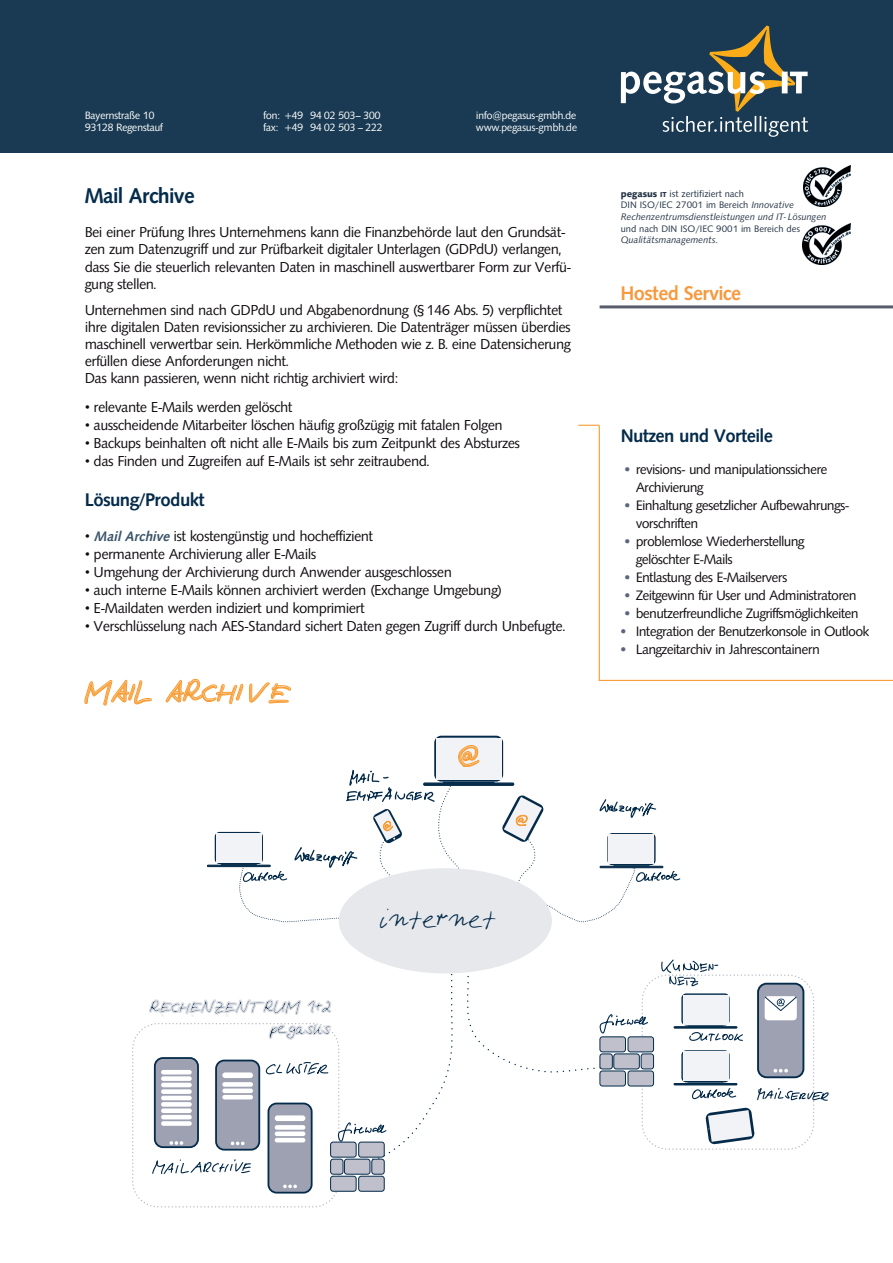
<style>
.page{position:relative;width:893px;height:1263px;background:#fff}
.page>*{position:absolute;margin:0;border:0;box-sizing:border-box;transform-origin:0 0}
.t1{font:36px "My Script Font 2";color:#f89c33}
.t2{font:32.4px "My Script Font 2";color:#f89c33}
.t3{font:30px "My Script Font 1";color:#042b4a}
.t4{font:700 21px "Syntax BQ";color:#042b4a}
.t5{font:19.5px/21px "My Script Font 2";color:#042b4a;text-align:right}
.t6{font:700 19.5px "Syntax BQ";color:#f7993e}
.t7{font:700 18px "Syntax BQ";color:#042b4a}
.t8{font:14.25px/17.1px "Syntax BQ";color:#0f0a0f}
.t9{font:13.5px/18px "Syntax BQ";letter-spacing:-.01em;color:#0f0a0f}
.t10{font:10.5px/12.6px "Syntax BQ";color:#fff}
.t11{font:italic 9.75px/11.7px "Syntax T";color:#263647}
.t12{font:9.75px/11.7px "Syntax T";color:#263647}
.s1{font-family:"Syntax T";font-weight:500;font-style:italic;color:#395369}
.s2{font-family:"My Script Font 3"}
.s3{font-weight:700;font-style:normal}
.s4{font-weight:700;font-style:normal;font-size:7.5px}
.s5{font-style:normal}
.s6{font-style:italic}
.s7{font-weight:900;color:#5b647d}
</style>
<div class="page">
<div style="left:0;top:0;width:893px;height:153px;background:#193a52"></div>
<svg style="left:621px;top:26px;width:187px;height:111px"></svg>
<hr style="left:600px;top:305px;width:293px;height:3px;background:#585d6c">
<img style="left:803px;top:166px;width:47px;height:40px">
<img style="left:802px;top:223px;width:48px;height:42px">
<svg style="left:578px;top:425px;width:22px;height:1px"></svg>
<hr style="left:599px;top:426px;width:1px;height:255px;background:#f89c33">
<hr style="left:599px;top:680px;width:294px;height:1px;background:#f89c33">
<svg style="left:84px;top:679px;width:68px;height:27px"></svg>
<svg style="left:165px;top:679px;width:78px;height:25px"></svg>
<svg style="left:249px;top:682px;width:42px;height:21px"></svg>
<svg style="left:423px;top:782px;width:91px;height:4px"></svg>
<hr style="left:443px;top:782px;width:51px;height:1px;background:#042b4a">
<div style="left:434px;top:736px;width:69px;height:46px;border:2px solid #042b4a;border-radius:6px"></div>
<div style="left:436px;top:738px;width:65px;height:41px;background:#f2f3f6"></div>
<div style="left:339px;top:868px;width:213px;height:105px;background:#e6e8ec;border-radius:50%"></div>
<div style="left:132px;top:1023px;width:207px;height:184px;background:#fff;border:2px dashed #b8bbc7;border-radius:26px"></div>
<div style="left:330px;top:1176px;width:26px;height:15px;background:#bfc0cc;border:1px solid #042b4a;border-radius:3px"></div>
<div style="left:358px;top:1176px;width:27px;height:15px;background:#bfc0cc;border:1px solid #042b4a;border-radius:3px"></div>
<svg style="left:149px;top:967px;width:304px;height:209px"></svg>
<div style="left:268px;top:1102px;width:45px;height:91px;background:#9da1b1;border:2px solid #042b4a;border-radius:8px"></div>
<svg style="left:283px;top:1185px;width:14px;height:3px"></svg>
<svg style="left:275px;top:1115px;width:30px;height:6px"></svg>
<svg style="left:275px;top:1125px;width:30px;height:5px"></svg>
<svg style="left:275px;top:1131px;width:30px;height:5px"></svg>
<div style="left:275px;top:1138px;width:30px;height:4px;background:#fff;border:2px solid #fff"></div>
<div style="left:207px;top:865px;width:64px;height:2px;background:#042b4a;border:1px solid #042b4a"></div>
<hr style="left:221px;top:864px;width:36px;height:1px;background:#042b4a">
<div style="left:215px;top:832px;width:48px;height:32px;border:1px solid #042b4a;border-radius:4px"></div>
<div style="left:216px;top:833px;width:46px;height:30px;background:#f2f3f6"></div>
<svg style="left:240px;top:743px;width:239px;height:179px"></svg>
<div style="left:641px;top:974px;width:173px;height:176px;background:#fff;border:2px dashed #b8bbc7;border-radius:26px"></div>
<svg style="left:661px;top:959px;width:58px;height:28px"></svg>
<svg style="left:467px;top:956px;width:182px;height:119px"></svg>
<div style="left:613px;top:1053px;width:27px;height:16px;background:#bfc0cc;border:1px solid #042b4a;border-radius:3px"></div>
<div style="left:600px;top:1036px;width:26px;height:16px;background:#bfc0cc;border:1px solid #042b4a;border-radius:3px"></div>
<div style="left:600px;top:1070px;width:26px;height:16px;background:#bfc0cc;border:1px solid #042b4a;border-radius:3px"></div>
<div style="left:600px;top:1053px;width:13px;height:16px;background:#bfc0cc;border:1px solid #042b4a;border-radius:3px"></div>
<div style="left:641px;top:1053px;width:13px;height:16px;background:#bfc0cc;border:1px solid #042b4a;border-radius:3px"></div>
<div style="left:628px;top:1036px;width:26px;height:16px;background:#bfc0cc;border:1px solid #042b4a;border-radius:3px"></div>
<div style="left:628px;top:1070px;width:26px;height:16px;background:#bfc0cc;border:1px solid #042b4a;border-radius:3px"></div>
<div style="left:757px;top:983px;width:47px;height:95px;background:#9da1b1;border:2px solid #042b4a;border-radius:9px"></div>
<div style="left:674px;top:1026px;width:63px;height:2px;background:#042b4a;border:1px solid #042b4a"></div>
<hr style="left:687px;top:1025px;width:37px;height:2px;background:#042b4a">
<div style="left:681px;top:993px;width:49px;height:32px;border:1px solid #042b4a;border-radius:4px"></div>
<div style="left:683px;top:995px;width:45px;height:29px;background:#f2f3f6"></div>
<div style="left:674px;top:1083px;width:63px;height:2px;background:#042b4a;border:1px solid #042b4a"></div>
<hr style="left:687px;top:1082px;width:37px;height:2px;background:#042b4a">
<div style="left:681px;top:1050px;width:49px;height:32px;border:1px solid #042b4a;border-radius:4px"></div>
<div style="left:683px;top:1052px;width:45px;height:29px;background:#f2f3f6"></div>
<svg style="left:689px;top:996px;width:116px;height:46px"></svg>
<svg style="left:691px;top:1069px;width:138px;height:76px"></svg>
<svg style="left:499px;top:795px;width:182px;height:128px"></svg>
<p class="t10" style="left:85px;top:109px;width:79px">Bayernstraße 10<br>93128 Regenstauf</p>
<p class="t10" style="left:476px;top:109px;width:102px">info@pegasus-gmbh.de www.pegasus-gmbh.de</p>
<p class="t10" style="left:264px;top:109px;width:120px">fon: +49 94 02 503– 300 fax: +49 94 02 503 – 222</p>
<h3 class="t4" style="left:85px;top:184px;width:111px">Mail Archive</h3>
<p class="t8" style="left:85px;top:224px;width:488px">Bei einer Prüfung Ihres Unternehmens kann die Finanzbehörde laut den Grundsät&shy;zen zum Datenzugriff und zur Prüfbarkeit digitaler Unterlagen (GDPdU) verlangen, dass Sie die steuerlich relevanten Daten in maschinell auswertbarer Form zur Verfü&shy;gung stellen.</p>
<p class="t8" style="left:85px;top:301px;width:487px">Unternehmen sind nach GDPdU und Abgabenordnung (§ 146 Abs. 5) verpflichtet ihre digitalen Daten revisionssicher zu archivieren. Die Datenträger müssen überdies maschinell verwertbar sein. Herkömmliche Methoden wie z. B. eine Datensicherung erfüllen diese Anforderungen nicht.<br>Das kann passieren, wenn nicht richtig archiviert wird:</p>
<p class="t8" style="left:85px;top:399px;width:209px">• relevante E-Mails werden gelöscht</p>
<p class="t8" style="left:85px;top:417px;width:419px">• ausscheidende Mitarbeiter löschen häufig großzügig mit fatalen Folgen</p>
<p class="t8" style="left:85px;top:435px;width:436px">• Backups beinhalten oft nicht alle E-Mails bis zum Zeitpunkt des Absturzes</p>
<p class="t8" style="left:85px;top:453px;width:346px">• das Finden und Zugreifen auf E-Mails ist sehr zeitraubend.</p>
<p class="t7" style="left:85px;top:489px;width:121px">Lösung/Produkt</p>
<p class="t8" style="left:85px;top:527px;width:289px">• <span class="s1">MailArchive</span>ist kostengünstig und hocheffizient</p>
<p class="t8" style="left:85px;top:545px;width:233px">• permanente Archivierung aller E-Mails</p>
<p class="t8" style="left:85px;top:563px;width:368px">• Umgehung der Archivierung durch Anwender ausgeschlossen</p>
<p class="t8" style="left:85px;top:581px;width:418px">• auch interne E-Mails können archiviert werden (Exchange Umgebung)</p>
<p class="t8" style="left:85px;top:599px;width:281px">• E-Maildaten werden indiziert und komprimiert</p>
<p class="t8" style="left:85px;top:617px;width:481px">• Verschlüsselung nach AES-Standard sichert Daten gegen Zugriff durch Unbefugte.</p>
<h1 class="t1" style="left:85px;top:676px;width:207px">MAIL ARCHI V<span class="s2">E</span></h1>
<h2 class="t2" style="left:459px;top:739px;width:21px">@</h2>
<p class="t11" style="left:621px;top:189px;width:207px"><span class="s3">pegasus</span> <span class="s4">IT</span> <span class="s5">ist zertifiziert nach<br>DIN ISO/IEC 27001 im Bereich</span> Innovative<br>Rechenzentrumsdienstleistungen und IT- Lösungen</p>
<p class="t12" style="left:621px;top:224px;width:181px">und nach DIN ISO/IEC 9001 im Bereich des<br><span class="s6">Qualitätsmanagements</span>.</p>
<h3 class="t6" style="left:621px;top:282px;width:121px">Hosted Service</h3>
<p class="t7" style="left:621px;top:425px;width:153px">Nutzen und Vorteile</p>
<p class="t9" style="left:636px;top:461px;width:193px;text-indent:-11px"><span class="s7">•</span> revisions- und manipulationssichere<br>Archivierung</p>
<p class="t9" style="left:636px;top:497px;width:215px;text-indent:-11px"><span class="s7">•</span> Einhaltung gesetzlicher Aufbewahrungs&shy;vorschriften</p>
<p class="t9" style="left:636px;top:533px;width:170px;text-indent:-11px"><span class="s7">•</span> problemlose Wiederherstellung gelöschter E-Mails</p>
<p class="t9" style="left:625px;top:569px;width:163px"><span class="s7">•</span> Entlastung des E-Mailservers</p>
<p class="t9" style="left:625px;top:587px;width:233px"><span class="s7">•</span> Zeitgewinn für User und Administratoren</p>
<p class="t9" style="left:625px;top:605px;width:235px"><span class="s7">•</span> benutzerfreundliche Zugriffsmöglichkeiten</p>
<p class="t9" style="left:621px;top:623px;width:250px"><span class="s7">•</span> Integration der Benutzerkonsole in Outlook</p>
<p class="t9" style="left:621px;top:641px;width:200px"><span class="s7">•</span> Langzeitarchiv in Jahrescontainern</p>
<h3 class="t5" style="left:150px;top:997px;width:182px">RECHENZENTRUM 1+2 pegasus</h3>
<h3 class="t3" style="left:380px;top:907px;width:118px">internet</h3>
</div>
